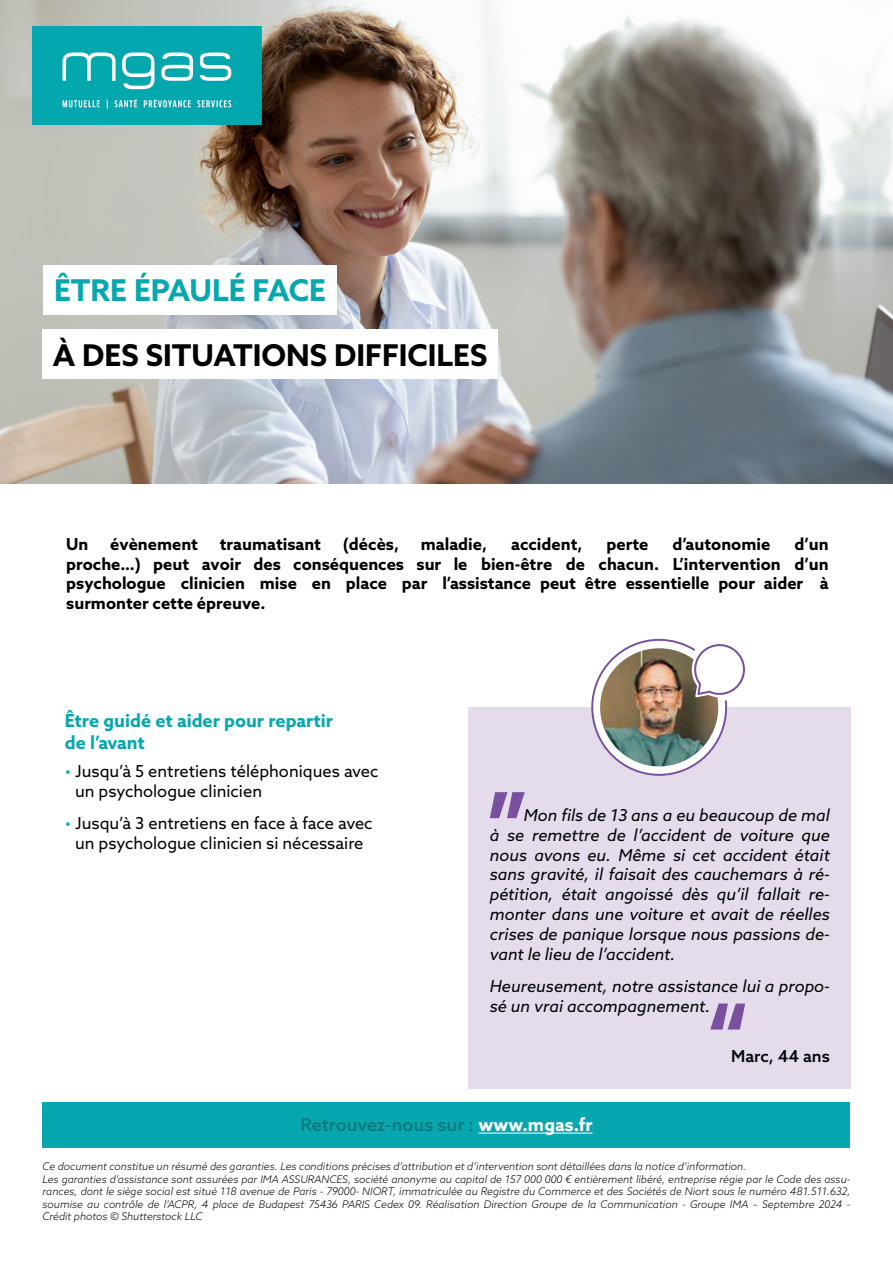
<style>
.page{position:relative;width:893px;height:1263px;background:#fff}
.page>*{position:absolute;margin:0;border:0;box-sizing:border-box;transform-origin:0 0}
.t1{font:700 30px "Azo Sans";color:#000}
.t2{font:700 30px "Azo Sans";color:#07a7af}
.t3{font:700 18px/21.6px "Azo Sans";color:#07a7af}
.t4{font:500 18px "Azo Sans";color:#10777e}
.t5{font:italic 16.5px/19.8px "Azo Sans";color:#000;text-align:justify}
.t6{font:700 16.5px/19.8px "Azo Sans";color:#000;text-align:justify}
.t7{font:16.5px/19.8px "Azo Sans";color:#000}
.t8{font:500 16.5px "Azo Sans";color:#000}
.t9{font:italic 300 10.5px/12.6px "Azo Sans";color:#000}
.s1{color:#07a7af}
.s2{font-weight:700;color:#fff}
</style>
<div class="page">
<img style="left:1px;top:1px;width:891px;height:482px">
<div style="left:43px;top:265px;width:294px;height:49px;background:#fff"></div>
<div style="left:43px;top:330px;width:454px;height:49px;background:#fff"></div>
<div style="left:469px;top:707px;width:382px;height:382px;background:#e4dceb"></div>
<svg style="left:490px;top:792px;width:35px;height:26px"></svg>
<svg style="left:710px;top:1003px;width:35px;height:26px"></svg>
<img style="left:591px;top:638px;width:154px;height:138px">
<div style="left:43px;top:1102px;width:807px;height:46px;background:#07a7af"></div>
<hr style="left:478px;top:1132px;width:115px;height:1px;background:#fff">
<img style="left:33px;top:27px;width:229px;height:97px">
<h1 class="t2" style="left:54px;top:271px;width:273px">ÊTRE ÉPAULÉ FACE</h1>
<h1 class="t1" style="left:53px;top:335px;width:436px">À DES SITUATIONS DIFFICILES</h1>
<h3 class="t6" style="left:66px;top:534px;width:764px;text-indent:728px">d’un proche…) peut avoir des conséquences sur le bien-être de chacun. L’intervention d’un psychologue clinicien mise en place par l’assistance peut être essentielle pour aider à surmonter cette épreuve.</h3>
<h3 class="t6" style="left:66px;top:534px;width:24px">Un</h3>
<h3 class="t6" style="left:110px;top:534px;width:89px">évènement</h3>
<h3 class="t6" style="left:220px;top:534px;width:103px">traumatisant</h3>
<h3 class="t6" style="left:343px;top:534px;width:58px">(décès,</h3>
<h3 class="t6" style="left:421px;top:534px;width:68px">maladie,</h3>
<h3 class="t6" style="left:511px;top:534px;width:73px">accident,</h3>
<h3 class="t6" style="left:607px;top:534px;width:43px">perte</h3>
<h3 class="t6" style="left:672px;top:534px;width:99px">d’autonomie</h3>
<h2 class="t3" style="left:65px;top:710px;width:270px">Être guidé et aider pour repartir de l’avant</h2>
<h3 class="t7" style="left:75px;top:761px;width:305px;text-indent:-10px"><span class="s1">•</span> Jusqu’à 5 entretiens téléphoniques avec un psychologue clinicien</h3>
<h3 class="t7" style="left:65px;top:813px;width:309px;text-align:center"><span class="s1">•</span> Jusqu’à 3 entretiens en face à face avec un psychologue clinicien si nécessaire</h3>
<p class="t5" style="left:490px;top:805px;width:342px;text-indent:34px">Mon fils de 13 ans a eu beaucoup de mal à se remettre de l’accident de voiture que nous avons eu. Même si cet accident était sans gravité, il faisait des cauchemars à ré&shy;pétition, était angoissé dès qu’il fallait re&shy;monter dans une voiture et avait de réelles crises de panique lorsque nous passions de&shy;vant le lieu de l’accident.</p>
<h3 class="t5" style="left:490px;top:976px;width:342px">Heureusement, notre assistance lui a propo&shy;sé un vrai accompagnement.</h3>
<h3 class="t8" style="left:731px;top:1045px;width:100px">Marc, 44 ans</h3>
<h2 class="t4" style="left:300px;top:1112px;width:294px">Retrouvez-nous sur : <span class="s2">www.mgas.fr</span></h2>
<p class="t9" style="left:43px;top:1160px;width:809px">Ce document constitue un résumé des garanties. Les conditions précises d’attribution et d’intervention sont détaillées dans la notice d’information.<br>Les garanties d’assistance sont assurées par IMA ASSURANCES, société anonyme au capital de 157 000 000 € entièrement libéré, entreprise régie par le Code des assu&shy;rances, dont le siège social est situé 118 avenue de Paris - 79000- NIORT, immatriculée au Registre du Commerce et des Sociétés de Niort sous le numéro 481.511.632, soumise au contrôle de l’ACPR, 4 place de Budapest 75436 PARIS Cedex 09. Réalisation Direction Groupe de la Communication - Groupe IMA – Septembre 2024 - Crédit photos © Shutterstock LLC</p>
</div>
